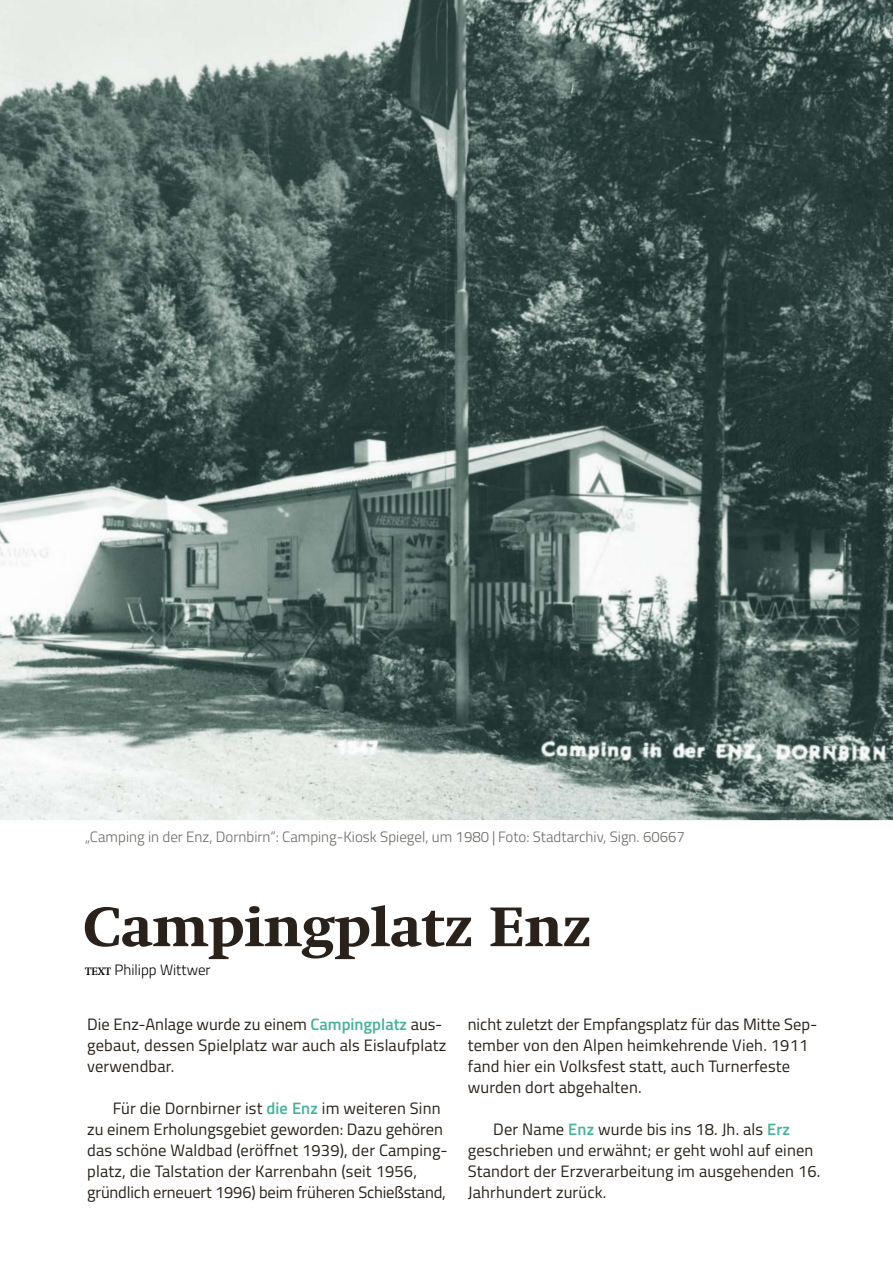
<style>
.page{position:relative;width:893px;height:1263px;background:#fff}
.page>*{position:absolute;margin:0;border:0;box-sizing:border-box;transform-origin:0 0}
.Headline_Schwarz{font:800 54px "Swift";color:#29211a}
.Fließtext___Einzug{font:16.5px/21px "Titillium";letter-spacing:.01em;color:#29211a}
.BU_links{font:300 15px "Titillium";color:#6a6864}
.Autor{font:300 15px "Titillium";color:#000}
.s1{font-family:"Swift";font-weight:700;font-size:10.5px}
.s2{font-weight:600;color:#45b29c}
</style>
<div class="page">
<img style="left:0;top:0;width:893px;height:820px">
<p class="BU_links" style="left:85px;top:826px;width:601px">„Camping in der Enz, Dornbirn“: Camping-Kiosk Spiegel, um 1980 | Foto: Stadtarchiv, Sign. 60667</p>
<p class="Headline_Schwarz" style="left:83px;top:895px;width:510px">Campingplatz Enz</p>
<p class="Autor" style="left:85px;top:959px;width:127px"><span class="s1">text</span> Philipp Wittwer</p>
<p class="Fließtext___Einzug" style="left:87px;top:1013px;width:357px">Die Enz-Anlage wurde zu einem <span class="s2">Campingplatz</span> aus-</p>
<p class="Fließtext___Einzug" style="left:87px;top:1034px;width:361px">gebaut, dessen Spielplatz war auch als Eislaufplatz verwendbar.</p>
<p class="Fließtext___Einzug" style="left:87px;top:1097px;width:357px;text-align:right">Für die Dornbirner ist <span class="s2">die Enz</span> im weiteren Sinn<br>zu einem Erholungsgebiet geworden: Dazu gehören</p>
<p class="Fließtext___Einzug" style="left:87px;top:1139px;width:362px">das schöne Waldbad (eröffnet 1939), der Camping&shy;platz, die Talstation der Karrenbahn (seit 1956, gründlich erneuert 1996) beim früheren Schießstand,</p>
<p class="Fließtext___Einzug" style="left:468px;top:1013px;width:351px">nicht zuletzt der Empfangsplatz für das Mitte Sep-</p>
<p class="Fließtext___Einzug" style="left:468px;top:1034px;width:342px">tember von den Alpen heimkehrende Vieh. 1911 fand hier ein Volksfest statt, auch Turnerfeste wurden dort abgehalten.</p>
<p class="Fließtext___Einzug" style="left:468px;top:1118px;width:354px;text-indent:26px">Der Name <span class="s2">Enz</span> wurde bis ins 18. Jh. als <span class="s2">Erz </span>geschrieben und erwähnt; er geht wohl auf einen Standort der Erzverarbeitung im ausgehenden 16.<br>Jahrhundert zurück.</p>
</div>
